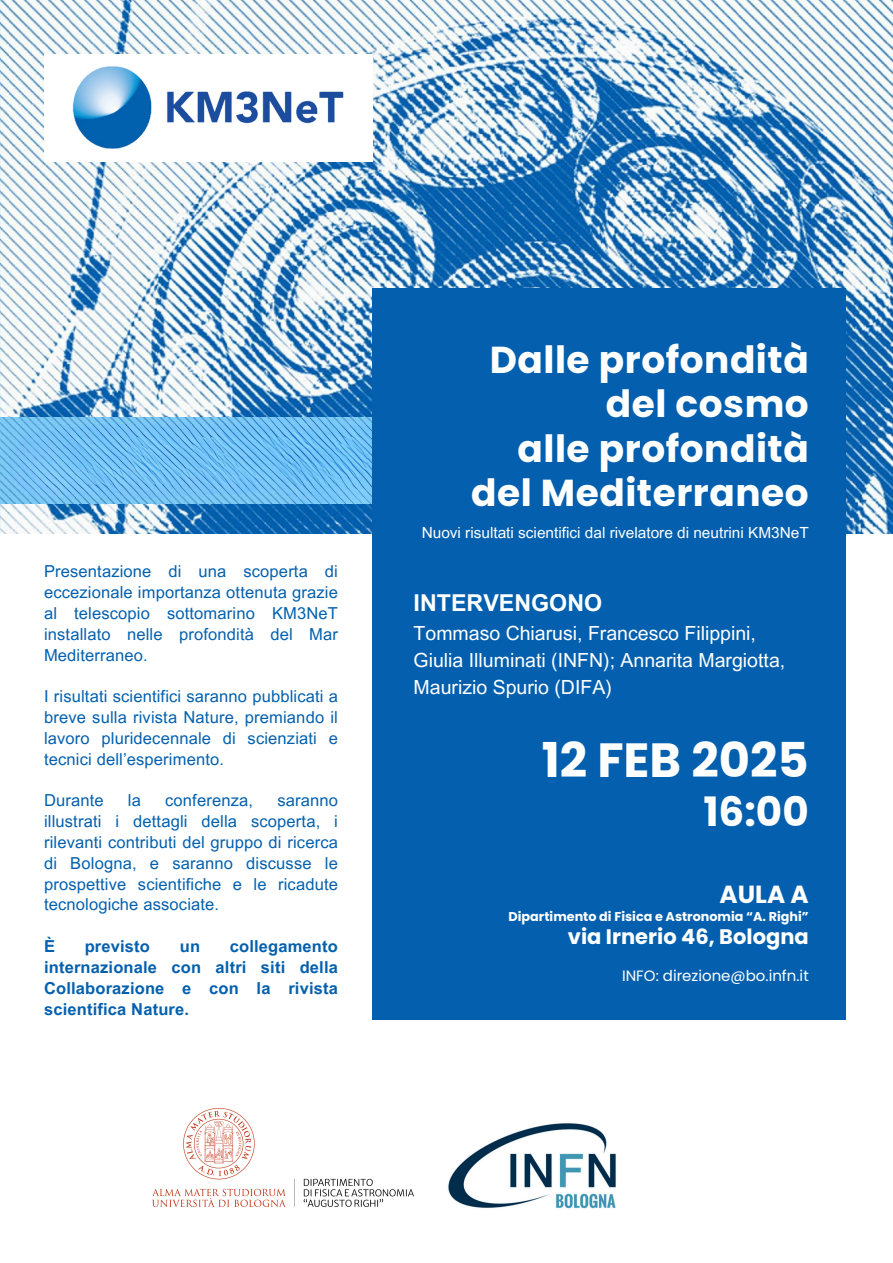
<style>
.page{position:relative;width:893px;height:1263px;background:#fff}
.page>*{position:absolute;margin:0;border:0;box-sizing:border-box;transform-origin:0 0}
.t1{font:700 48px "Poppins";color:#fff}
.t2{font:700 40.5px "Poppins";color:#fff}
.t3{font:700 37.5px/44.4px "Poppins";letter-spacing:.015em;color:#fff;text-align:right}
.t4{font:700 24.75px "Poppins";color:#fff}
.t5{font:700 23.25px "Arial MT Pro";color:#fff}
.t6{font:700 21px "Poppins";color:#fff}
.t7{font:19.5px/27px "Arial MT Pro";color:#fff}
.t8{font:16.5px/20.9px "Arial MT Pro";letter-spacing:.01em;color:#0460ae;text-align:justify}
.t9{font:700 16.5px/20.9px "Arial MT Pro";letter-spacing:.01em;color:#0460ae;text-align:justify}
.t10{font:15.38px "Arial MT Pro";color:#fff}
.t11{font:15px "Poppins";color:#fff}
.t12{font:700 12.75px "Poppins";color:#fff}
</style>
<div class="page">
<img style="left:0;top:0;width:893px;height:533px">
<img style="left:0;top:418px;width:373px;height:86px">
<div style="left:373px;top:288px;width:473px;height:731px;background:#0460ae"></div>
<img style="left:152px;top:1109px;width:262px;height:98px">
<img style="left:448px;top:1123px;width:168px;height:86px">
<div style="left:44px;top:54px;width:329px;height:108px;background:#fff"></div>
<img style="left:72px;top:66px;width:272px;height:83px">
<p class="t8" style="left:44px;top:563px;width:295px">Presentazione di una scoperta di eccezionale importanza ottenuta grazie al telescopio sottomarino KM3NeT installato nelle profondità del Mar Mediterraneo.</p>
<p class="t8" style="left:44px;top:688px;width:295px">I risultati scientifici saranno pubblicati a breve sulla rivista Nature, premiando il lavoro pluridecennale di scienziati e tecnici dell’esperimento.</p>
<p class="t8" style="left:44px;top:792px;width:61px">Durante</p>
<p class="t8" style="left:128px;top:792px;width:15px">la</p>
<p class="t8" style="left:165px;top:792px;width:89px">conferenza,</p>
<p class="t8" style="left:44px;top:792px;width:295px;text-indent:233px">saranno illustrati i dettagli della scoperta, i rilevanti contributi del gruppo di ricerca di Bologna, e saranno discusse le prospettive scientifiche e le ricadute tecnologiche associate.</p>
<h5 class="t9" style="left:44px;top:938px;width:13px">È</h5>
<h5 class="t9" style="left:85px;top:938px;width:67px">previsto</h5>
<h5 class="t9" style="left:180px;top:938px;width:22px">un</h5>
<h5 class="t9" style="left:44px;top:938px;width:295px;text-indent:186px">collegamento internazionale con altri siti della Collaborazione e con la rivista scientifica Nature.</h5>
<h3 class="t3" style="left:471px;top:337px;width:339px">Dalle profondità del cosmo<br>alle profondità del Mediterraneo</h3>
<h1 class="t10" style="left:422px;top:527px;width:388px">Nuovi risultati scientifici dal rivelatore di neutrini KM3NeT</h1>
<h5 class="t5" style="left:413px;top:594px;width:190px">INTERVENGONO</h5>
<h5 class="t7" style="left:413px;top:622px;width:373px">Tommaso Chiarusi, Francesco Filippini,<br>Giulia Illuminati (INFN); Annarita Margiotta,<br>Maurizio Spurio (DIFA)</h5>
<p class="t1" style="left:542px;top:726px;width:268px">12 FEB 2025</p>
<p class="t2" style="left:703px;top:784px;width:107px">16:00</p>
<p class="t4" style="left:719px;top:877px;width:91px">AULA A</p>
<p class="t12" style="left:508px;top:908px;width:302px">Dipartimento di Fisica e Astronomia “A. Righi”</p>
<h2 class="t6" style="left:568px;top:922px;width:242px">via Irnerio 46, Bologna</h2>
<h5 class="t11" style="left:622px;top:965px;width:188px">INFO: direzione@bo.infn.it</h5>
</div>
